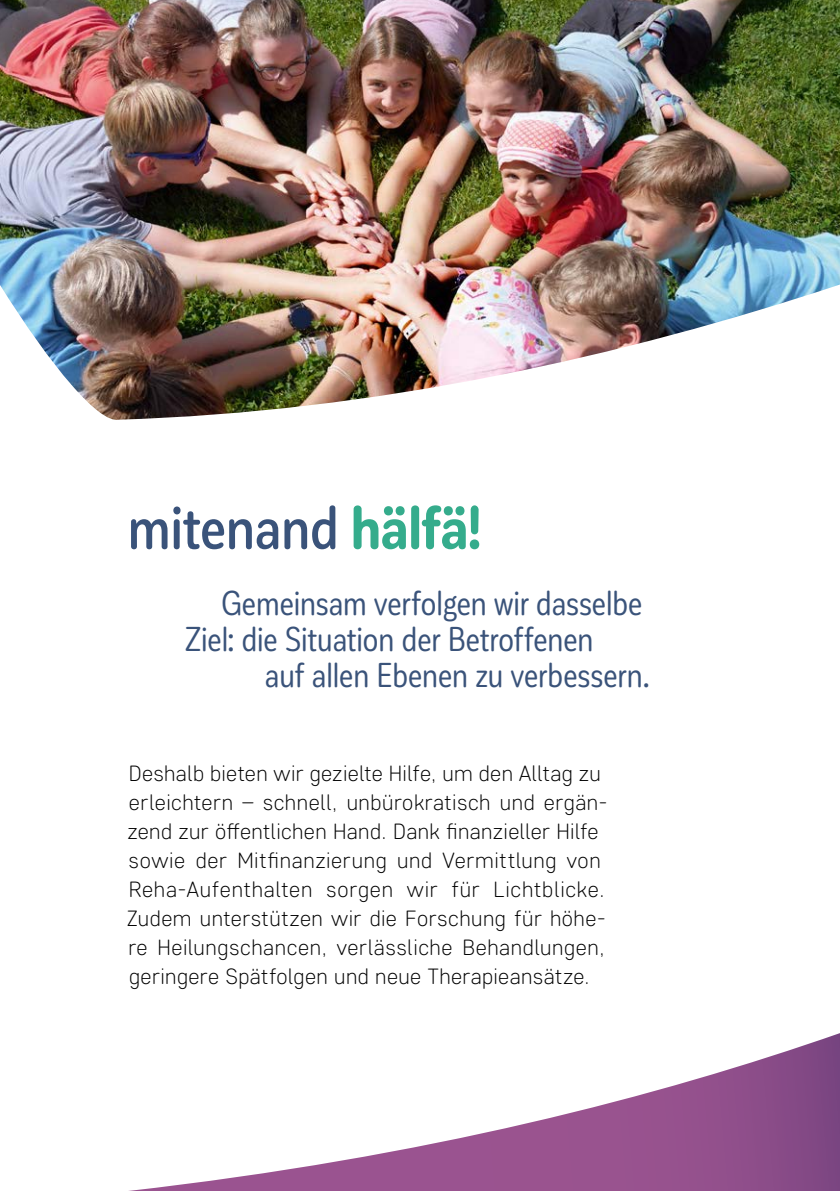
<style>
.page{position:relative;width:840px;height:1191px;background:#fff}
.page>*{position:absolute;margin:0;border:0;box-sizing:border-box;transform-origin:0 0}
.t1{font:500 condensed 60px "Corp Sans Rd";color:#3a537a}
.t2{font:condensed 34px/36px "Corp Sans Rd";color:#3a537a}
.t3{font:300 22px/29px "Core Sans DS25";letter-spacing:.02em;color:#000}
.s1{font-weight:700;color:#35ac8c}
</style>
<div class="page">
<svg style="left:128px;top:1033px;width:711px;height:158px"></svg>
<img style="left:0;top:0;width:839px;height:420px">
<h1 class="t1" style="left:128px;top:490px;width:355px">mitenand <span class="s1">hälfä!</span></h1>
<h2 class="t2" style="left:185px;top:583px;width:458px;text-indent:36px">Gemeinsam verfolgen wir dasselbe<br>Ziel: die Situation der Betroffenen</h2>
<h2 class="t2" style="left:265px;top:655px;width:386px">auf allen Ebenen zu verbessern.</h2>
<p class="t3" style="left:127px;top:758px;width:482px">Deshalb bieten wir gezielte Hilfe, um den Alltag zu erleichtern – schnell, unbürokratisch und ergän&shy;zend zur öffentlichen Hand. Dank finanzieller Hilfe sowie der Mitfinanzierung und Vermittlung von Reha-Aufenthalten sorgen wir für Lichtblicke.<br>Zudem unterstützen wir die Forschung für höhe&shy;re Heilungschancen, verlässliche Behandlungen, geringere Spätfolgen und neue Therapieansätze.</p>
</div>
